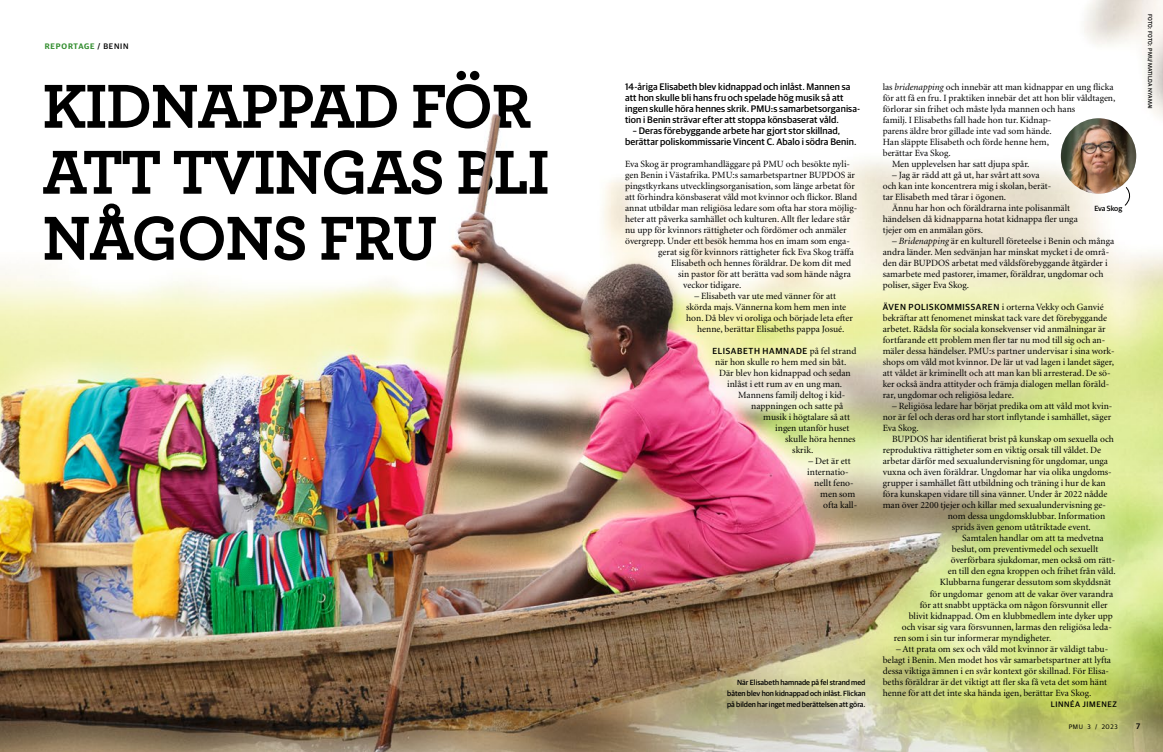
<style>
.page{position:relative;width:1163px;height:752px;background:#fff}
.page>*{position:absolute;margin:0;border:0;box-sizing:border-box;transform-origin:0 0}
.t1{font:700 65px/65.9px "Archer";letter-spacing:-.025em;color:#000}
.t2{font:9.5px/11px "Minion";color:#000}
.t3{font:500 9.5px/11px "Guardian Sans";letter-spacing:.01em;color:#000}
.t4{font:500 8.8px "Guardian Sans";letter-spacing:.07em;color:#000}
.t5{font:600 8px "Guardian Sans";letter-spacing:.095em;color:#318d2d}
.t6{font:500 8px "Guardian Sans";letter-spacing:.07em;color:#000}
.t7{font:500 7.5px/11px "Guardian Sans";color:#000;text-align:justify}
.t8{font:6.5px "Guardian Sans";letter-spacing:.095em;color:#000}
.t9{font:6px "Knockout 31 Junior Middlewt";letter-spacing:.02em;color:#000}
.s1{font-weight:500;color:#000}
.s2{font-family:"Minion";font-weight:400;font-size:9.5px}
.s3{font-style:italic}
.s4{font-family:"Guardian Sans";font-weight:500;font-size:8.8px}
</style>
<div class="page">
<img style="left:0;top:205px;width:1162px;height:546px">
<img style="left:476px;top:0;width:686px;height:205px">
<p class="t5" style="left:45px;top:40px;width:85px">REPORTAGE <span class="s1">/ BENIN</span></p>
<h1 class="t1" style="left:42px;top:69px;width:509px">KIDNAPPAD FÖR<br>ATT TVINGAS BLI<br>NÅGONS FRU</h1>
<p class="t3" style="left:625px;top:80px;width:236px">14-åriga Elisabeth blev kidnappad och inlåst. Mannen sa att hon skulle bli hans fru och spelade hög musik så att ingen skulle höra hennes skrik. PMU:s samarbetsorganisa&shy;tion i Benin strävar efter att stoppa könsbaserat våld.</p>
<p class="t3" style="left:625px;top:124px;width:233px;text-indent:8px">– Deras förebyggande arbete har gjort stor skillnad, berättar poliskommissarie Vincent C. Abalo i södra Benin.</p>
<p class="t2" style="left:625px;top:159px;width:226px">Eva Skog är programhandläggare på PMU och besökte nyli-</p>
<p class="t2" style="left:625px;top:170px;width:231px">gen Benin i Västafrika. PMU:s samarbetspartner BUPDOS är</p>
<p class="t2" style="left:625px;top:181px;width:231px">pingstkyrkans utvecklingsorganisation, som länge arbetat för</p>
<p class="t2" style="left:625px;top:192px;width:233px">att förhindra könsbaserat våld mot kvinnor och flickor. Bland</p>
<p class="t2" style="left:625px;top:203px;width:233px">annat utbildar man religiösa ledare som ofta har stora möjlig-</p>
<p class="t2" style="left:625px;top:214px;width:226px">heter att påverka samhället och kulturen. Allt fler ledare står</p>
<p class="t2" style="left:625px;top:225px;width:223px">nu upp för kvinnors rättigheter och fördömer och anmäler</p>
<p class="t2" style="left:625px;top:236px;width:226px">övergrepp. Under ett besök hemma hos en imam som enga-</p>
<p class="t2" style="left:658px;top:247px;width:197px">gerat sig för kvinnors rättigheter fick Eva Skog träffa</p>
<p class="t2" style="left:671px;top:258px;width:181px">Elisabeth och hennes föräldrar. De kom dit med</p>
<p class="t2" style="left:678px;top:269px;width:174px">sin pastor för att berätta vad som hände några</p>
<p class="t2" style="left:683px;top:280px;width:60px">veckor tidigare.</p>
<p class="t2" style="left:694px;top:291px;width:143px">– Elisabeth var ute med vänner för att</p>
<p class="t2" style="left:686px;top:302px;width:161px">skörda majs. Vännerna kom hem men inte</p>
<p class="t2" style="left:686px;top:313px;width:168px">hon. Då blev vi oroliga och började leta efter</p>
<p class="t2" style="left:697px;top:324px;width:149px">henne, berättar Elisabeths pappa Josué.</p>
<p class="t4" style="left:712px;top:344px;width:145px">ELISABETH HAMNADE <span class="s2">på fel strand</span></p>
<p class="t2" style="left:715px;top:357px;width:133px">när hon skulle ro hem med sin båt.</p>
<p class="t2" style="left:719px;top:368px;width:133px">Där blev hon kidnappad och sedan</p>
<p class="t2" style="left:727px;top:379px;width:116px">inlåst i ett rum av en ung man.</p>
<p class="t2" style="left:738px;top:390px;width:109px">Mannens familj deltog i kid-</p>
<p class="t2" style="left:751px;top:401px;width:93px">nappningen och satte på</p>
<p class="t2" style="left:763px;top:412px;width:88px">musik i högtalare så att</p>
<p class="t2" style="left:775px;top:423px;width:76px">ingen utanför huset</p>
<p class="t2" style="left:785px;top:434px;width:72px">skulle höra hennes</p>
<p class="t2" style="left:792px;top:445px;width:23px">skrik.</p>
<p class="t2" style="left:808px;top:456px;width:44px">– Det är ett</p>
<p class="t2" style="left:807px;top:467px;width:43px">internatio-</p>
<p class="t2" style="left:814px;top:478px;width:41px">nellt feno-</p>
<p class="t2" style="left:820px;top:489px;width:37px">men som</p>
<p class="t2" style="left:823px;top:500px;width:35px">ofta kal -</p>
<p class="t7" style="left:727px;top:675px;width:140px;text-indent:10px">När Elisabeth hamnade på fel strand med båten blev hon kidnappad och inlåst. Flickan på bilden har inget med berättelsen att göra.</p>
<p class="t2" style="left:882px;top:82px;width:232px">las <span class="s3">bridenapping</span> och innebär att man kidnappar en ung flicka</p>
<p class="t2" style="left:882px;top:93px;width:234px">för att få en fru. I praktiken innebär det att hon blir våldtagen,</p>
<p class="t2" style="left:882px;top:104px;width:194px">förlorar sin frihet och måste lyda mannen och hans</p>
<p class="t2" style="left:882px;top:115px;width:170px">familj. I Elisabeths fall hade hon tur. Kidnap-</p>
<p class="t2" style="left:882px;top:126px;width:171px">parens äldre bror gillade inte vad som hände.</p>
<p class="t2" style="left:882px;top:137px;width:168px">Han släppte Elisabeth och förde henne hem,</p>
<p class="t2" style="left:882px;top:148px;width:70px">berättar Eva Skog.</p>
<p class="t2" style="left:891px;top:159px;width:139px">Men upplevelsen har satt djupa spår.</p>
<p class="t2" style="left:882px;top:170px;width:170px;text-indent:9px">– Jag är rädd att gå ut, har svårt att sova och kan inte koncentrera mig i skolan, berät&shy;tar Elisabeth med tårar i ögonen.</p>
<p class="t2" style="left:882px;top:203px;width:196px;text-indent:9px">Ännu har hon och föräldrarna inte polisanmält händelsen då kidnapparna hotat kidnappa fler unga tjejer om en anmälan görs.</p>
<p class="t2" style="left:882px;top:236px;width:233px;text-indent:9px">– <span class="s3">Bridenapping</span> är en kulturell företeelse i Benin och många andra länder. Men sedvänjan har minskat mycket i de områ&shy;den där BUPDOS arbetat med våldsförebyggande åtgärder i samarbete med pastorer, imamer, föräldrar, ungdomar och poliser, säger Eva Skog.</p>
<p class="t2" style="left:882px;top:302px;width:233px"><span class="s4">ÄVEN POLISKOMMISSAREN</span> i orterna Vekky och Ganvié bekräftar att fenomenet minskat tack vare det förebyggande arbetet. Rädsla för sociala konsekvenser vid anmälningar är fortfarande ett problem men fler tar nu mod till sig och an&shy;mäler dessa händelser. PMU:s partner undervisar i sina work&shy;shops om våld mot kvinnor. De lär ut vad lagen i landet säger, att våldet är kriminellt och att man kan bli arresterad. De sö&shy;ker också ändra attityder och främja dialogen mellan föräld&shy;rar, ungdomar och religiösa ledare.</p>
<p class="t2" style="left:882px;top:401px;width:231px;text-indent:9px">– Religiösa ledare har börjat predika om att våld mot kvin&shy;nor är fel och deras ord har stort inflytande i samhället, säger<br>Eva Skog.</p>
<p class="t2" style="left:891px;top:434px;width:223px">BUPDOS har identifierat brist på kunskap om sexuella och</p>
<p class="t2" style="left:882px;top:445px;width:220px">reproduktiva rättigheter som en viktig orsak till våldet. De</p>
<p class="t2" style="left:882px;top:456px;width:227px">arbetar därför med sexualundervisning för ungdomar, unga</p>
<p class="t2" style="left:882px;top:467px;width:230px">vuxna och även föräldrar. Ungdomar har via olika ungdoms-</p>
<p class="t2" style="left:882px;top:478px;width:224px">grupper i samhället fått utbildning och träning i hur de kan</p>
<p class="t2" style="left:882px;top:489px;width:226px">föra kunskapen vidare till sina vänner. Under år 2022 nådde</p>
<p class="t2" style="left:882px;top:500px;width:225px">man över 2200 tjejer och killar med sexualundervisning ge-</p>
<p class="t2" style="left:947px;top:511px;width:159px">nom dessa ungdomsklubbar. Information</p>
<p class="t2" style="left:951px;top:522px;width:141px">sprids även genom utåtriktade event.</p>
<p class="t2" style="left:961px;top:533px;width:143px">Samtalen handlar om att ta medvetna</p>
<p class="t2" style="left:951px;top:544px;width:148px">beslut, om preventivmedel och sexuellt</p>
<p class="t2" style="left:950px;top:555px;width:166px">överförbara sjukdomar, men också om rätt-</p>
<p class="t2" style="left:947px;top:566px;width:169px">en till den egna kroppen och frihet från våld.</p>
<p class="t2" style="left:939px;top:577px;width:173px">Klubbarna fungerar dessutom som skyddsnät</p>
<p class="t2" style="left:929px;top:588px;width:185px">för ungdomar genom att de vakar över varandra</p>
<p class="t2" style="left:919px;top:599px;width:189px">för att snabbt upptäcka om någon försvunnit eller</p>
<p class="t2" style="left:908px;top:610px;width:205px">blivit kidnappad. Om en klubbmedlem inte dyker upp</p>
<p class="t2" style="left:901px;top:621px;width:211px">och visar sig vara försvunnen, larmas den religiösa leda-</p>
<p class="t2" style="left:893px;top:632px;width:159px">ren som i sin tur informerar myndigheter.</p>
<p class="t2" style="left:882px;top:643px;width:230px;text-indent:13px">– Att prata om sex och våld mot kvinnor är väldigt tabu&shy;belagt i Benin. Men modet hos vår samarbetspartner att lyfta dessa viktiga ämnen i en svår kontext gör skillnad. För Elisa&shy;beths föräldrar är det viktigt att fler ska få veta det som hänt henne för att det inte ska hända igen, berättar Eva Skog.</p>
<p class="t6" style="left:1050px;top:697px;width:68px">LINNÉA JIMENEZ</p>
<p class="t7" style="left:1094px;top:202px;width:29px">Eva Skog</p>
<p class="t9" style="left:1154px;top:14px;width:96px;rotate:90deg">FOTO: FOTO: PMU/MATILDA NYAMAI</p>
<p class="t8" style="left:1068px;top:721px;width:50px">PMU 3 / 2023</p>
<p class="t6" style="left:1135px;top:719px;width:6px">7</p>
</div>
